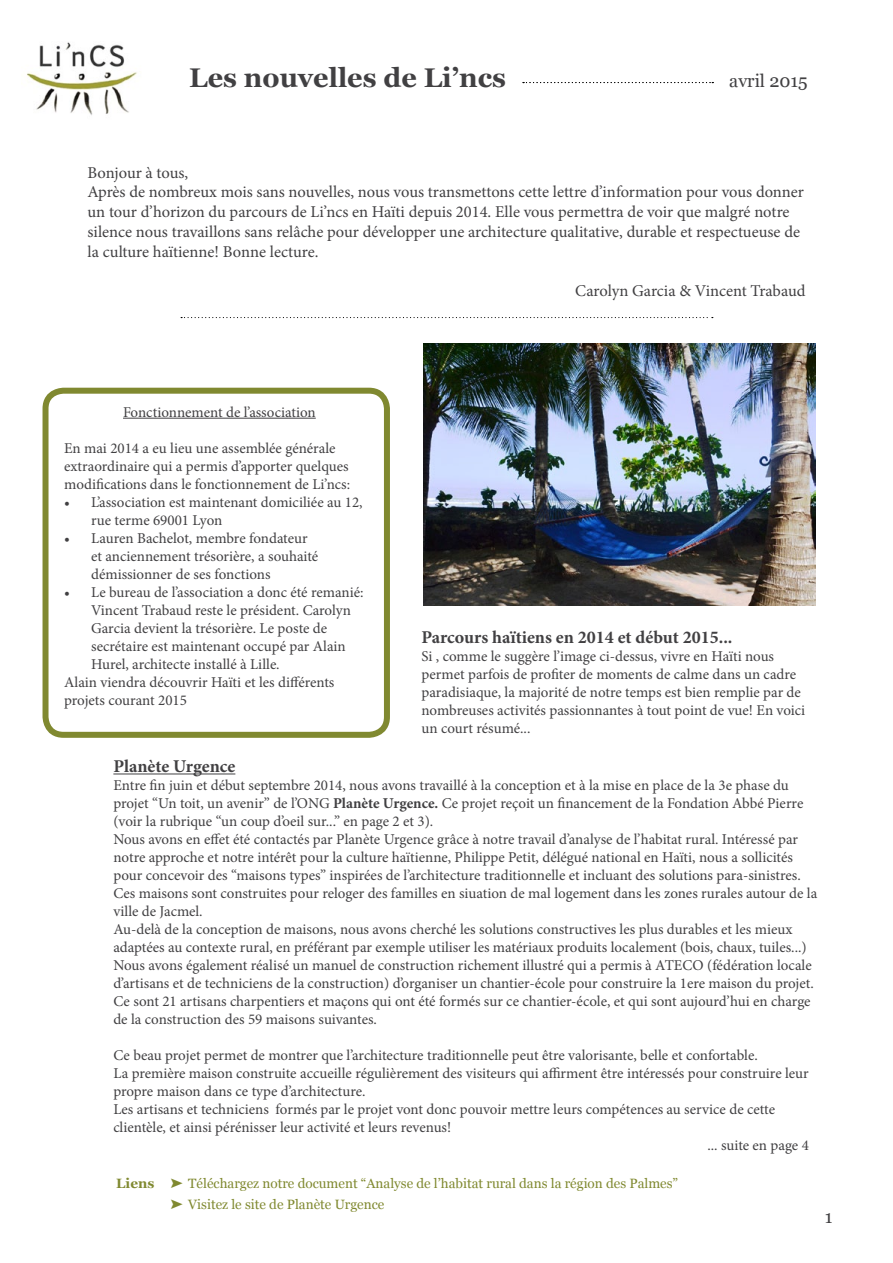
<style>
.page{position:relative;width:893px;height:1263px;background:#fff}
.page>*{position:absolute;margin:0;border:0;box-sizing:border-box;transform-origin:0 0}
.t1{font:700 27px "Georgia";color:#414042}
.t2{font:700 18px "Minion Pro";color:#414042}
.t3{font:18px "Georgia";color:#414042}
.t4{font:16.5px/19.8px "Minion Pro";letter-spacing:-.005em;color:#414042}
.t5{font:15px/18px "Minion Pro";color:#414042}
.t6{font:13.5px/21px "Georgia";color:#808930}
.s1{font-weight:700}
.s2{font-family:"Meiryo";font-weight:700;font-style:italic}
</style>
<div class="page">
<img style="left:26px;top:42px;width:111px;height:73px">
<svg style="left:523px;top:82px;width:190px;height:1px"></svg>
<svg style="left:181px;top:317px;width:532px;height:1px"></svg>
<hr style="left:113px;top:773px;width:122px;height:1px;background:#414042">
<img style="left:423px;top:343px;width:393px;height:262px">
<hr style="left:123px;top:418px;width:193px;height:1px;background:#414042">
<div style="left:43px;top:388px;width:347px;height:350px;border:6px solid #808930;border-radius:18px"></div>
<h1 class="t1" style="left:189px;top:61px;width:318px">Les nouvelles de Li’ncs</h1>
<p class="t3" style="left:729px;top:70px;width:80px">avril 2015</p>
<p class="t4" style="left:88px;top:162px;width:718px">Bonjour à tous,<br>Après de nombreux mois sans nouvelles, nous vous transmettons cette lettre d’information pour vous donner un tour d’horizon du parcours de Li’ncs en Haïti depuis 2014. Elle vous permettra de voir que malgré notre silence nous travaillons sans relâche pour développer une architecture qualitative, durable et respectueuse de la culture haïtienne! Bonne lecture.</p>
<p class="t4" style="left:575px;top:281px;width:232px">Carolyn Garcia &amp; Vincent Trabaud</p>
<p class="t5" style="left:123px;top:403px;width:194px">Fonctionnement de l’association</p>
<p class="t5" style="left:64px;top:439px;width:287px">En mai 2014 a eu lieu une assemblée générale extraordinaire qui a permis d’apporter quelques modifications dans le fonctionnement de Li’ncs:</p>
<p class="t5" style="left:91px;top:493px;width:273px;text-indent:-27px">• L’association est maintenant domiciliée au 12, rue terme 69001 Lyon</p>
<p class="t5" style="left:91px;top:529px;width:229px;text-indent:-27px">• Lauren Bachelot, membre fondateur et anciennement trésorière, a souhaité démissionner de ses fonctions</p>
<p class="t5" style="left:64px;top:583px;width:301px">• Le bureau de l’association a donc été remanié:</p>
<p class="t5" style="left:91px;top:601px;width:261px">Vincent Trabaud reste le président. Carolyn</p>
<p class="t5" style="left:91px;top:619px;width:238px">Garcia devient la trésorière. Le poste de</p>
<p class="t5" style="left:91px;top:637px;width:256px">secrétaire est maintenant occupé par Alain</p>
<p class="t5" style="left:91px;top:655px;width:190px">Hurel, architecte installé à Lille.</p>
<p class="t5" style="left:64px;top:673px;width:272px">Alain viendra découvrir Haïti et les différents</p>
<p class="t5" style="left:64px;top:691px;width:124px">projets courant 2015</p>
<p class="t2" style="left:421px;top:624px;width:313px">Parcours haïtiens en 2014 et début 2015...</p>
<p class="t5" style="left:421px;top:647px;width:385px">Si , comme le suggère l’image ci-dessus, vivre en Haïti nous permet parfois de profiter de moments de calme dans un cadre paradisiaque, la majorité de notre temps est bien remplie par de nombreuses activités passionnantes à tout point de vue! En voici un court résumé...</p>
<p class="t2" style="left:113px;top:754px;width:123px">Planète Urgence</p>
<p class="t5" style="left:113px;top:776px;width:705px">Entre fin juin et début septembre 2014, nous avons travaillé à la conception et à la mise en place de la 3e phase du projet “Un toit, un avenir” de l’ONG <span class="s1">Planète Urgence.</span> Ce projet reçoit un financement de la Fondation Abbé Pierre (voir la rubrique “un coup d’oeil sur...” en page 2 et 3).<br>Nous avons en effet été contactés par Planète Urgence grâce à notre travail d’analyse de l’habitat rural. Intéressé par notre approche et notre intérêt pour la culture haïtienne, Philippe Petit, délégué national en Haïti, nous a sollicités pour concevoir des “maisons types” inspirées de l’architecture traditionnelle et incluant des solutions para-sinistres.<br>Ces maisons sont construites pour reloger des familles en siuation de mal logement dans les zones rurales autour de la ville de Jacmel.<br>Au-delà de la conception de maisons, nous avons cherché les solutions constructives les plus durables et les mieux adaptées au contexte rural, en préférant par exemple utiliser les matériaux produits localement (bois, chaux, tuiles...)<br>Nous avons également réalisé un manuel de construction richement illustré qui a permis à ATECO (fédération locale d’artisans et de techniciens de la construction) d’organiser un chantier-école pour construire la 1ere maison du projet.<br>Ce sont 21 artisans charpentiers et maçons qui ont été formés sur ce chantier-école, et qui sont aujourd’hui en charge de la construction des 59 maisons suivantes.</p>
<p class="t5" style="left:113px;top:1046px;width:646px">Ce beau projet permet de montrer que l’architecture traditionnelle peut être valorisante, belle et confortable.</p>
<p class="t5" style="left:113px;top:1064px;width:697px">La première maison construite accueille régulièrement des visiteurs qui affirment être intéressés pour construire leur</p>
<p class="t5" style="left:113px;top:1082px;width:254px">propre maison dans ce type d’architecture.</p>
<p class="t5" style="left:113px;top:1100px;width:663px">Les artisans et techniciens formés par le projet vont donc pouvoir mettre leurs compétences au service de cette</p>
<p class="t5" style="left:113px;top:1118px;width:339px">clientèle, et ainsi pérénisser leur activité et leurs revenus!</p>
<p class="t5" style="left:707px;top:1136px;width:103px">... suite en page 4</p>
<p class="t6" style="left:170px;top:1173px;width:509px;text-indent:-54px"><span class="s1">Liens</span> <span class="s2">➤</span> Téléchargez notre document “Analyse de l’habitat rural dans la région des Palmes” <span class="s2">➤</span> Visitez le site de Planète Urgence</p>
<p class="t3" style="left:825px;top:1205px;width:9px">1</p>
</div>
